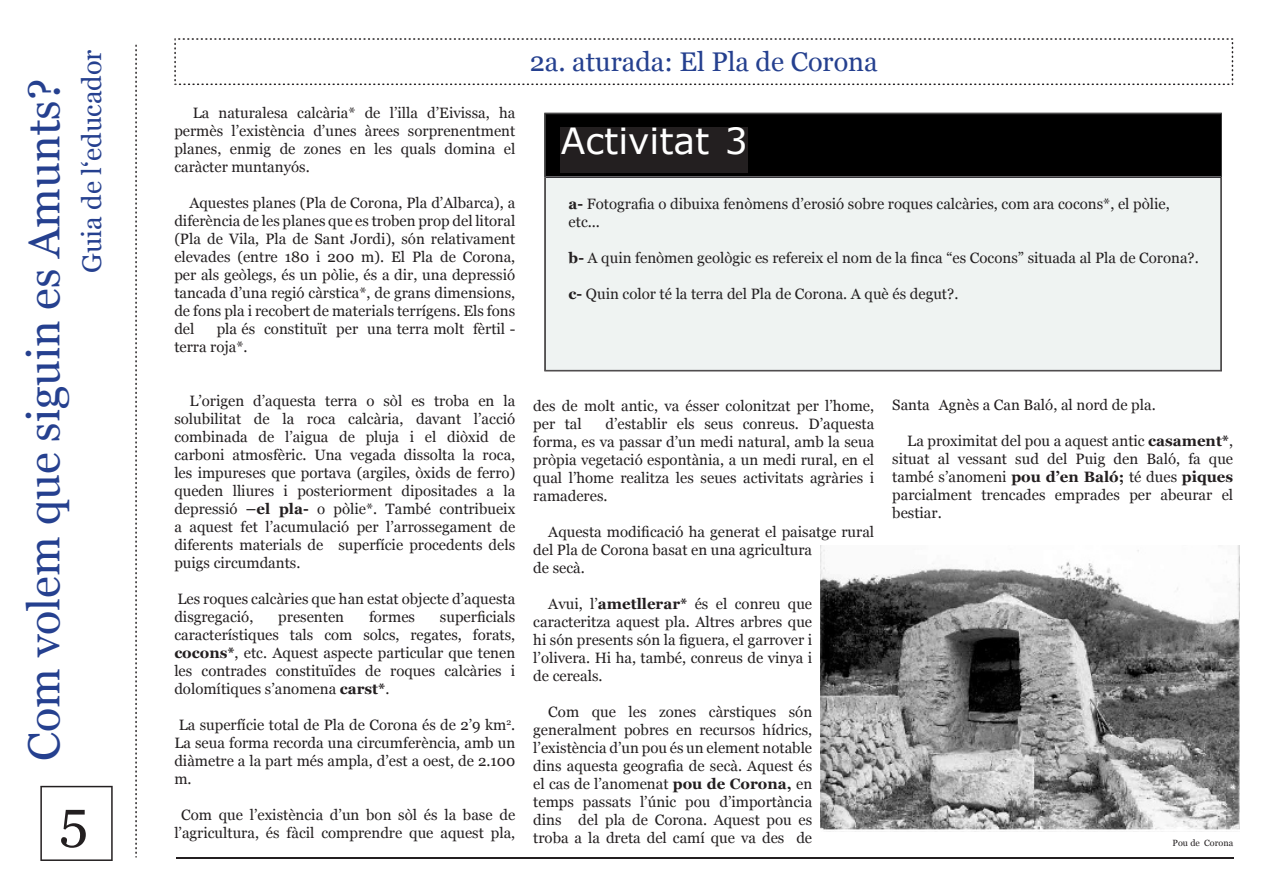
<style>
.page{position:relative;width:1263px;height:893px;background:#fff}
.page>*{position:absolute;margin:0;border:0;box-sizing:border-box;transform-origin:0 0}
.t1{font:54px "Georgia";color:#231f20}
.t2{font:45px "Georgia";color:#25408f}
.t3{font:36px "Verdana";color:#fff}
.t4{font:27px "Georgia";color:#25408f}
.t5{font:15px/18px "Georgia";color:#231f20;text-align:justify}
.t6{font:9px "Georgia";color:#231f20}
.s1{font-weight:700}
</style>
<div class="page">
<hr style="left:176px;top:857px;width:1057px;height:2px;background:#231f20">
<svg style="left:40px;top:786px;width:73px;height:75px"></svg>
<svg style="left:135px;top:45px;width:2px;height:813px"></svg>
<svg style="left:174px;top:38px;width:1059px;height:47px"></svg>
<div style="left:545px;top:178px;width:676px;height:193px;background:#eff3f2"></div>
<svg style="left:544px;top:113px;width:678px;height:65px;background:#050505"></svg>
<div style="left:561px;top:127px;width:187px;height:46px;background:#231f20"></div>
<img style="left:821px;top:546px;width:418px;height:286px">
<h2 class="t2" style="left:19px;top:761px;width:683px;rotate:-90deg">Com volem que siguin es Amunts?</h2>
<h3 class="t4" style="left:77px;top:273px;width:225px;rotate:-90deg">Guia de l ‘educador</h3>
<h1 class="t1" style="left:60px;top:789px;width:30px">5</h1>
<p class="t5" style="left:174px;top:103px;width:342px;text-indent:18px">La naturalesa calcària* de l’illa d’Eivissa, ha permès l’existència d’unes àrees sorprenentment planes, enmig de zones en les quals domina el caràcter muntanyós.</p>
<p class="t5" style="left:174px;top:193px;width:342px;text-indent:15px">Aquestes planes (Pla de Corona, Pla d’Albarca), a diferència de les planes que es troben prop del litoral (Pla de Vila, Pla de Sant Jordi), són relativament elevades (entre 180 i 200 m). El Pla de Corona, per als geòlegs, és un pòlie, és a dir, una depressió tancada d’una regió càrstica*, de grans dimensions, de fons pla i recobert de materials terrígens. Els fons del</p>
<p class="t5" style="left:174px;top:319px;width:342px;text-indent:42px">pla és constituït per una terra molt fèrtil - terra roja*.</p>
<p class="t5" style="left:174px;top:391px;width:342px;text-indent:15px">L’origen d’aquesta terra o sòl es troba en la solubilitat de la roca calcària, davant l’acció combinada de l’aigua de pluja i el diòxid de carboni atmosfèric. Una vegada dissolta la roca, les impureses que portava (argiles, òxids de ferro) queden lliures i posteriorment dipositades a la depressió <span class="s1">–el pla-</span> o pòlie*. També contribueix a aquest fet l’acumulació per l’arrossegament de diferents materials de superfície procedents dels puigs circumdants.</p>
<p class="t5" style="left:174px;top:589px;width:342px">Les roques calcàries que han estat objecte d’aquesta disgregació,</p>
<p class="t5" style="left:174px;top:607px;width:342px;text-indent:266px">superficials característiques tals com solcs, regates, forats, <span class="s1">cocons*</span>, etc. Aquest aspecte particular que tenen les contrades constituïdes de roques calcàries i dolomítiques s’anomena <span class="s1">carst*</span>.</p>
<p class="t5" style="left:174px;top:715px;width:342px">La superfície total de Pla de Corona és de 2’9 km<sup>2</sup>.<br>La seua forma recorda una circumferència, amb un diàmetre a la part més ampla, d’est a oest, de 2.100 m.</p>
<p class="t5" style="left:174px;top:805px;width:342px;text-align:center">Com que l’existència d’un bon sòl és la base de l’agricultura, és fàcil comprendre que aquest pla,</p>
<p class="t5" style="left:278px;top:607px;width:67px">presenten</p>
<p class="t5" style="left:369px;top:607px;width:48px">formes</p>
<h3 class="t4" style="left:530px;top:47px;width:349px">2a. aturada: El Pla de Corona</h3>
<h3 class="t3" style="left:561px;top:118px;width:189px">Activitat 3</h3>
<p class="t5" style="left:569px;top:195px;width:603px"><span class="s1">a-</span> Fotografia o dibuixa fenòmens d’erosió sobre roques calcàries, com ara cocons*, el pòlie, etc...</p>
<p class="t5" style="left:569px;top:249px;width:632px"><span class="s1">b-</span> A quin fenòmen geològic es refereix el nom de la finca “es Cocons” situada al Pla de Corona?.</p>
<p class="t5" style="left:569px;top:285px;width:391px"><span class="s1">c-</span> Quin color té la terra del Pla de Corona. A què és degut?.</p>
<p class="t5" style="left:533px;top:397px;width:342px">des de molt antic, va ésser colonitzat per l’home, per tal</p>
<p class="t5" style="left:533px;top:415px;width:342px;text-indent:72px">d’establir els seus conreus. D’aquesta forma, es va passar d’un medi natural, amb la seua pròpia vegetació espontània, a un medi rural, en el qual l’home realitza les seues activitats agràries i ramaderes.</p>
<p class="t5" style="left:533px;top:523px;width:342px;text-align:left;text-indent:15px">Aquesta modificació ha generat el paisatge rural del Pla de Corona basat en una agricultura<br>de secà.</p>
<p class="t5" style="left:533px;top:595px;width:280px;text-indent:15px">Avui, l’<span class="s1">ametllerar*</span> és el conreu que caracteritza aquest pla. Altres arbres que hi són presents són la figuera, el garrover i l’olivera. Hi ha, també, conreus de vinya i de cereals.</p>
<p class="t5" style="left:533px;top:703px;width:280px;text-indent:15px">Com que les zones càrstiques són generalment pobres en recursos hídrics, l’existència d’un pou és un element notable dins aquesta geografia de secà. Aquest és el cas de l’anomenat <span class="s1">pou de Corona,</span> en temps passats l’únic pou d’importància dins del pla de Corona. Aquest pou es troba a la dreta del camí que va des de</p>
<p class="t5" style="left:892px;top:395px;width:265px">Santa Agnès a Can Baló, al nord de pla.</p>
<p class="t5" style="left:892px;top:431px;width:342px;text-indent:15px">La proximitat del pou a aquest antic <span class="s1">casament*</span>, situat al vessant sud del Puig den Baló, fa que també s’anomeni <span class="s1">pou d’en Baló;</span> té dues <span class="s1">piques </span>parcialment trencades emprades per abeurar el bestiar.</p>
<p class="t6" style="left:1173px;top:838px;width:62px">Pou de Corona</p>
</div>
